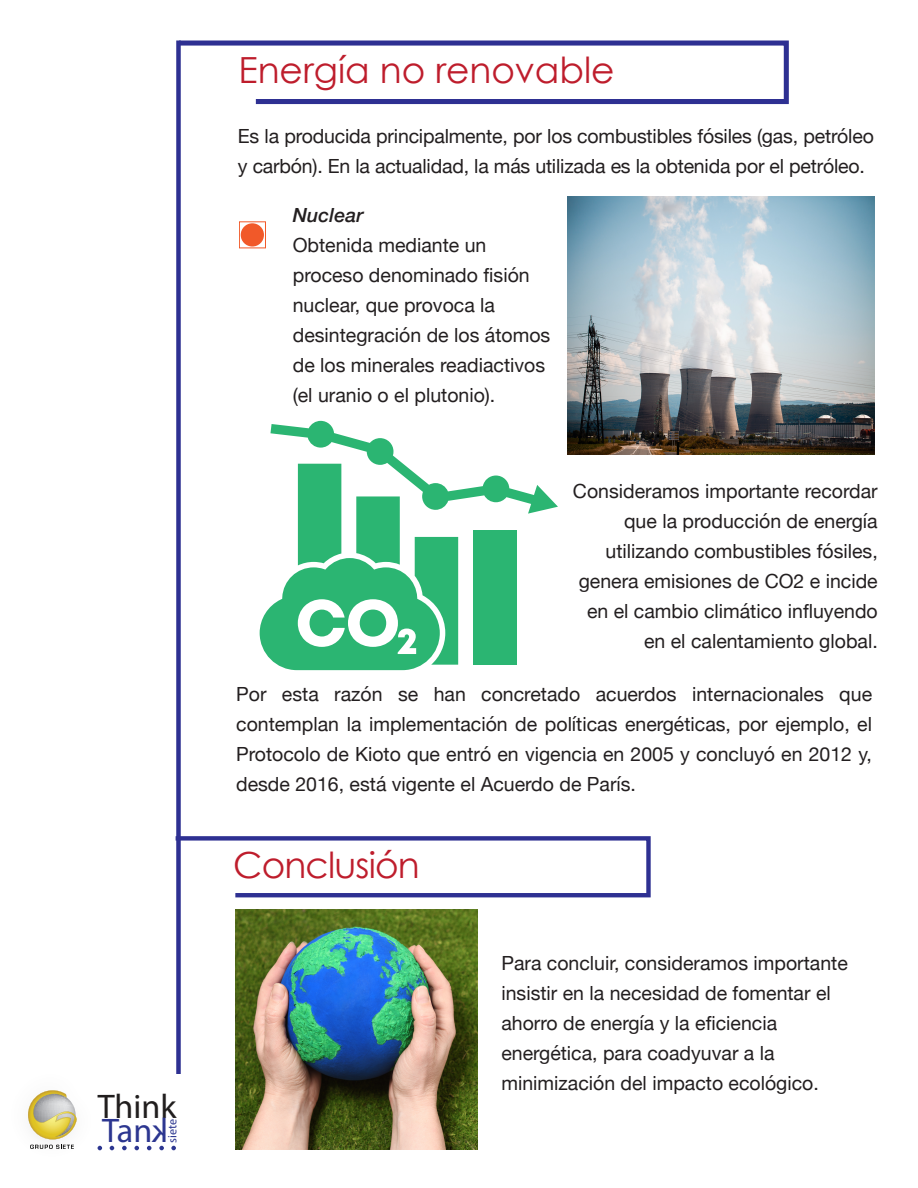
<style>
.page{position:relative;width:918px;height:1188px;background:#fff}
.page>*{position:absolute;margin:0;border:0;box-sizing:border-box;transform-origin:0 0}
.t1{font:36px "Century Gothic";color:#be1d2c}
.t2{font:36px "Century Gothic";letter-spacing:-.025em;color:#be1d2c}
.t3{font:34.2px "Myriad Pro";letter-spacing:-.005em;color:#211e1e}
.t4{font:34.2px "Myriad Pro";color:#2c3690}
.t5{font:19.5px/30px "Helvetica Neue";color:#231f20}
.t6{font:italic 500 19.5px "Helvetica Neue";letter-spacing:.01em;color:#231f20}
.t7{font:12.15px "Myriad Pro";color:#2c3690}
</style>
<div class="page">
<svg style="left:175px;top:836px;width:476px;height:62px"></svg>
<div style="left:239px;top:221px;width:27px;height:27px;border:1px solid #f15929"></div>
<div style="left:241px;top:223px;width:23px;height:24px;background:#f15929;border-radius:50%"></div>
<svg style="left:28px;top:1090px;width:49px;height:59px"></svg>
<svg style="left:122px;top:1146px;width:5px;height:4px"></svg>
<svg style="left:98px;top:1146px;width:4px;height:4px"></svg>
<svg style="left:110px;top:1146px;width:4px;height:4px"></svg>
<svg style="left:135px;top:1146px;width:4px;height:4px"></svg>
<div style="left:176px;top:40px;width:5px;height:1034px;background:#2e3092"></div>
<img style="left:568px;top:197px;width:306px;height:257px">
<svg style="left:260px;top:421px;width:298px;height:249px"></svg>
<div style="left:360px;top:610px;width:26px;height:27px;background:#2bb572;border-radius:13px"></div>
<img style="left:235px;top:910px;width:242px;height:239px">
<svg style="left:176px;top:40px;width:613px;height:67px"></svg>
<svg style="left:147px;top:1145px;width:29px;height:5px"></svg>
<h2 class="t3" style="left:98px;top:1085px;width:80px">Think</h2>
<h2 class="t4" style="left:102px;top:1109px;width:52px">Tan</h2>
<p class="t7" style="left:165px;top:1143px;width:25px;rotate:-90deg">siete</p>
<h1 class="t1" style="left:238px;top:45px;width:378px">Energía no renovable</h1>
<p class="t5" style="left:238px;top:122px;width:637px">Es la producida principalmente, por los combustibles fósiles (gas, petróleo y carbón). En la actualidad, la más utilizada es la obtenida por el petróleo.</p>
<p class="t6" style="left:293px;top:198px;width:72px">Nuclear</p>
<p class="t5" style="left:293px;top:231px;width:259px">Obtenida mediante un proceso denominado fisión nuclear, que provoca la desintegración de los átomos de los minerales readiactivos (el uranio o el plutonio).</p>
<p class="t5" style="left:573px;top:478px;width:306px;text-align:right">Consideramos importante recordar que la producción de energía utilizando combustibles fósiles, genera emisiones de CO2 e incide en el cambio climático influyendo en el calentamiento global.</p>
<p class="t5" style="left:236px;top:680px;width:637px;text-align:justify">Por esta razón se han concretado acuerdos internacionales que contemplan la implementación de políticas energéticas, por ejemplo, el Protocolo de Kioto que entró en vigencia en 2005 y concluyó en 2012 y, desde 2016, está vigente el Acuerdo de París.</p>
<h1 class="t2" style="left:233px;top:840px;width:188px">Conclusión</h1>
<p class="t5" style="left:501px;top:949px;width:348px">Para concluir, consideramos importante insistir en la necesidad de fomentar el ahorro de energía y la eficiencia energética, para coadyuvar a la minimización del impacto ecológico.</p>
</div>
